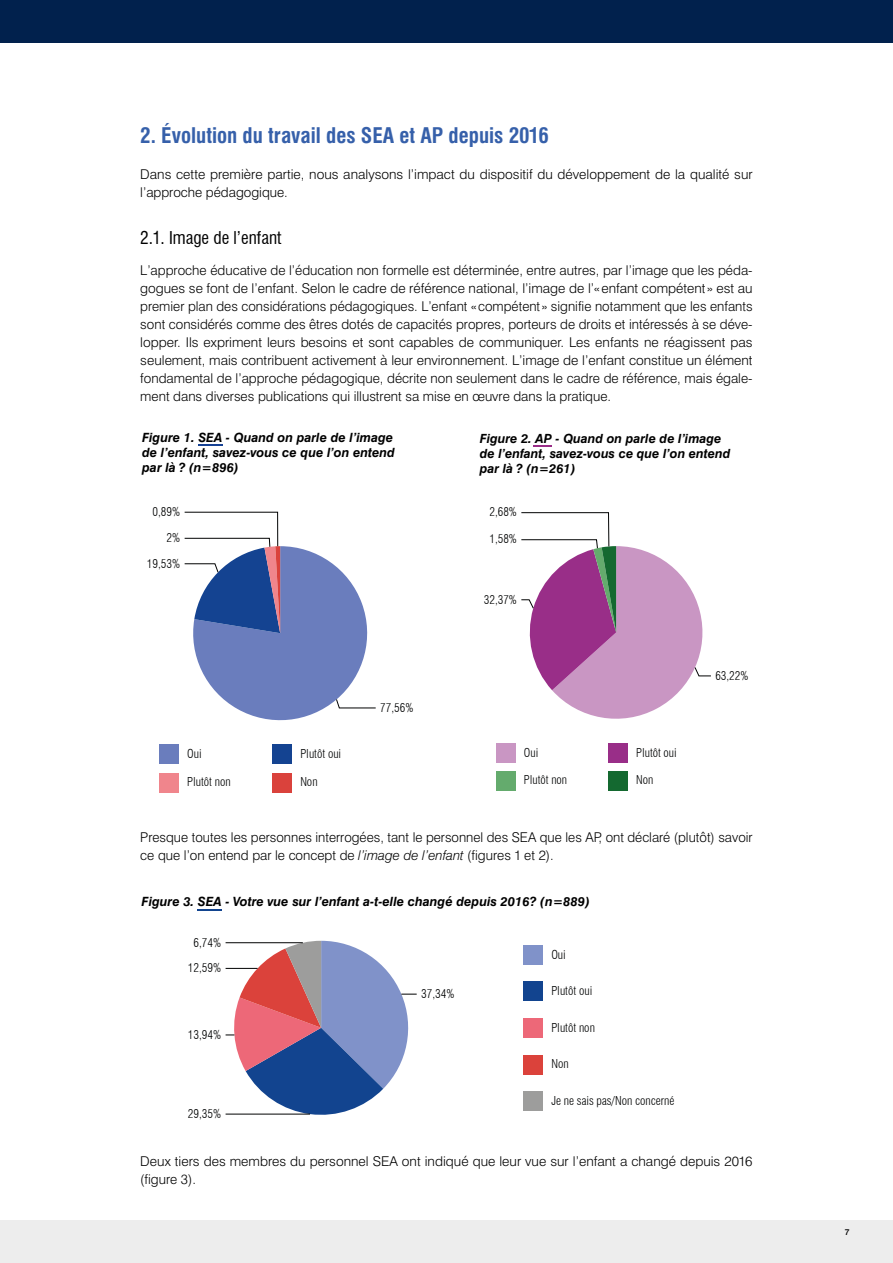
<style>
.page{position:relative;width:893px;height:1263px;background:#fff}
.page>*{position:absolute;margin:0;border:0;box-sizing:border-box;transform-origin:0 0}
.H2_Titre_2{font:700 condensed 21px "Swiss 721 BT";color:#3660aa}
.H3_Titre_3{font:condensed 17.25px "Swiss 721 BT";color:#000}
.Texte_COURANT{font:300 13.5px/18px "Swiss 721 BT";color:#000}
.t1{font:italic 700 12.75px/15.3px "Swiss 721 BT";color:#000}
.t2{font:italic 700 12.6px/15.1px "Swiss 721 BT";color:#000}
.t3{font:300 condensed 12px "Swiss 721 BT";color:#010202}
.t4{font:300 condensed 11.85px "Swiss 721 BT";color:#010202}
.t5{font:500 8.55px "Swiss 721 BT";color:#000}
.s1{font-style:italic}
</style>
<div class="page">
<div style="left:0;top:1220px;width:893px;height:43px;background:#ededed"></div>
<div style="left:0;top:0;width:893px;height:43px;background:#01214d"></div>
<svg style="left:184px;top:511px;width:192px;height:210px"></svg>
<div style="left:159px;top:745px;width:20px;height:19px;background:#6a7dbd"></div>
<div style="left:272px;top:745px;width:20px;height:19px;background:#144391"></div>
<div style="left:159px;top:773px;width:20px;height:19px;background:#f0858c"></div>
<div style="left:272px;top:773px;width:20px;height:19px;background:#da423c"></div>
<hr style="left:198px;top:444px;width:24px;height:2px;background:#164194">
<svg style="left:521px;top:512px;width:190px;height:207px"></svg>
<div style="left:496px;top:743px;width:19px;height:19px;background:#c996c3"></div>
<div style="left:608px;top:743px;width:20px;height:19px;background:#992e88"></div>
<div style="left:496px;top:771px;width:19px;height:19px;background:#64ab6d"></div>
<div style="left:608px;top:771px;width:20px;height:19px;background:#146930"></div>
<svg style="left:534px;top:446px;width:18px;height:1px"></svg>
<svg style="left:226px;top:941px;width:191px;height:174px"></svg>
<hr style="left:226px;top:968px;width:32px;height:1px;background:#010202">
<hr style="left:226px;top:942px;width:77px;height:1px;background:#010202">
<div style="left:523px;top:945px;width:20px;height:19px;background:#8092c9"></div>
<div style="left:523px;top:981px;width:20px;height:20px;background:#12448f"></div>
<div style="left:523px;top:1018px;width:20px;height:20px;background:#ed6878"></div>
<div style="left:523px;top:1055px;width:20px;height:19px;background:#db423b"></div>
<div style="left:523px;top:1091px;width:20px;height:20px;background:#9d9d9c"></div>
<svg style="left:198px;top:909px;width:24px;height:1px"></svg>
<h2 class="H2_Titre_2" style="left:140px;top:123px;width:410px">2. Évolution du travail des SEA et AP depuis 2016</h2>
<p class="Texte_COURANT" style="left:140px;top:165px;width:614px">Dans cette première partie, nous analysons l’impact du dispositif du développement de la qualité sur l’approche pédagogique.</p>
<h3 class="H3_Titre_3" style="left:140px;top:228px;width:143px">2.1. Image de l’enfant</h3>
<p class="Texte_COURANT" style="left:140px;top:261px;width:614px;text-align:justify">L’approche éducative de l’éducation non formelle est déterminée, entre autres, par l’image que les péda&shy;gogues se font de l’enfant. Selon le cadre de référence national, l’image de l’«enfant compétent » est au premier plan des considérations pédagogiques. L’enfant «compétent » signifie notamment que les enfants sont considérés comme des êtres dotés de capacités propres, porteurs de droits et intéressés à se déve&shy;lopper. Ils expriment leurs besoins et sont capables de communiquer. Les enfants ne réagissent pas seulement, mais contribuent activement à leur environnement. L’image de l’enfant constitue un élément fondamental de l’approche pédagogique, décrite non seulement dans le cadre de référence, mais égale&shy;ment dans diverses publications qui illustrent sa mise en œuvre dans la pratique.</p>
<p class="t1" style="left:142px;top:429px;width:254px">Figure 1. SEA - Quand on parle de l’image de l’enfant, savez-vous ce que l’on entend par là ? (n=896)</p>
<p class="t3" style="left:153px;top:504px;width:29px">0,89%</p>
<p class="t3" style="left:167px;top:530px;width:15px">2%</p>
<p class="t3" style="left:147px;top:556px;width:35px">19,53%</p>
<p class="t3" style="left:187px;top:747px;width:16px">Oui</p>
<p class="t3" style="left:300px;top:747px;width:42px">Plutôt oui</p>
<p class="t3" style="left:187px;top:775px;width:45px">Plutôt non</p>
<p class="t3" style="left:300px;top:775px;width:19px">Non</p>
<p class="t3" style="left:380px;top:700px;width:35px">77,56%</p>
<p class="t2" style="left:480px;top:431px;width:252px">Figure 2. AP - Quand on parle de l’image de l’enfant, savez-vous ce que l’on entend par là ? (n=261)</p>
<p class="t4" style="left:489px;top:505px;width:29px">2,68%</p>
<p class="t4" style="left:489px;top:532px;width:29px">1,58%</p>
<p class="t4" style="left:484px;top:592px;width:34px">32,37%</p>
<p class="t4" style="left:524px;top:745px;width:16px">Oui</p>
<p class="t4" style="left:636px;top:745px;width:42px">Plutôt oui</p>
<p class="t4" style="left:524px;top:773px;width:45px">Plutôt non</p>
<p class="t4" style="left:636px;top:773px;width:19px">Non</p>
<p class="t4" style="left:715px;top:668px;width:34px">63,22%</p>
<p class="Texte_COURANT" style="left:140px;top:828px;width:614px">Presque toutes les personnes interrogées, tant le personnel des SEA que les AP, ont déclaré (plutôt) savoir ce que l’on entend par le concept de <span class="s1">l’image de l’enfant</span> (figures 1 et 2).</p>
<p class="t1" style="left:142px;top:894px;width:450px">Figure 3. SEA - Votre vue sur l’enfant a-t-elle changé depuis 2016? (n=889)</p>
<p class="t3" style="left:193px;top:935px;width:29px">6,74%</p>
<p class="t3" style="left:188px;top:961px;width:35px">12,59%</p>
<p class="t3" style="left:188px;top:1027px;width:35px">13,94%</p>
<p class="t3" style="left:188px;top:1106px;width:35px">29,35%</p>
<p class="t3" style="left:421px;top:986px;width:35px">37,34%</p>
<p class="t3" style="left:551px;top:947px;width:16px">Oui</p>
<p class="t3" style="left:551px;top:984px;width:42px">Plutôt oui</p>
<p class="t3" style="left:551px;top:1020px;width:45px">Plutôt non</p>
<p class="t3" style="left:551px;top:1057px;width:19px">Non</p>
<p class="t3" style="left:551px;top:1093px;width:125px">Je ne sais pas/Non concerné</p>
<p class="Texte_COURANT" style="left:140px;top:1152px;width:614px">Deux tiers des membres du personnel SEA ont indiqué que leur vue sur l’enfant a changé depuis 2016 (figure 3).</p>
<p class="t5" style="left:845px;top:1227px;width:6px">7</p>
</div>
